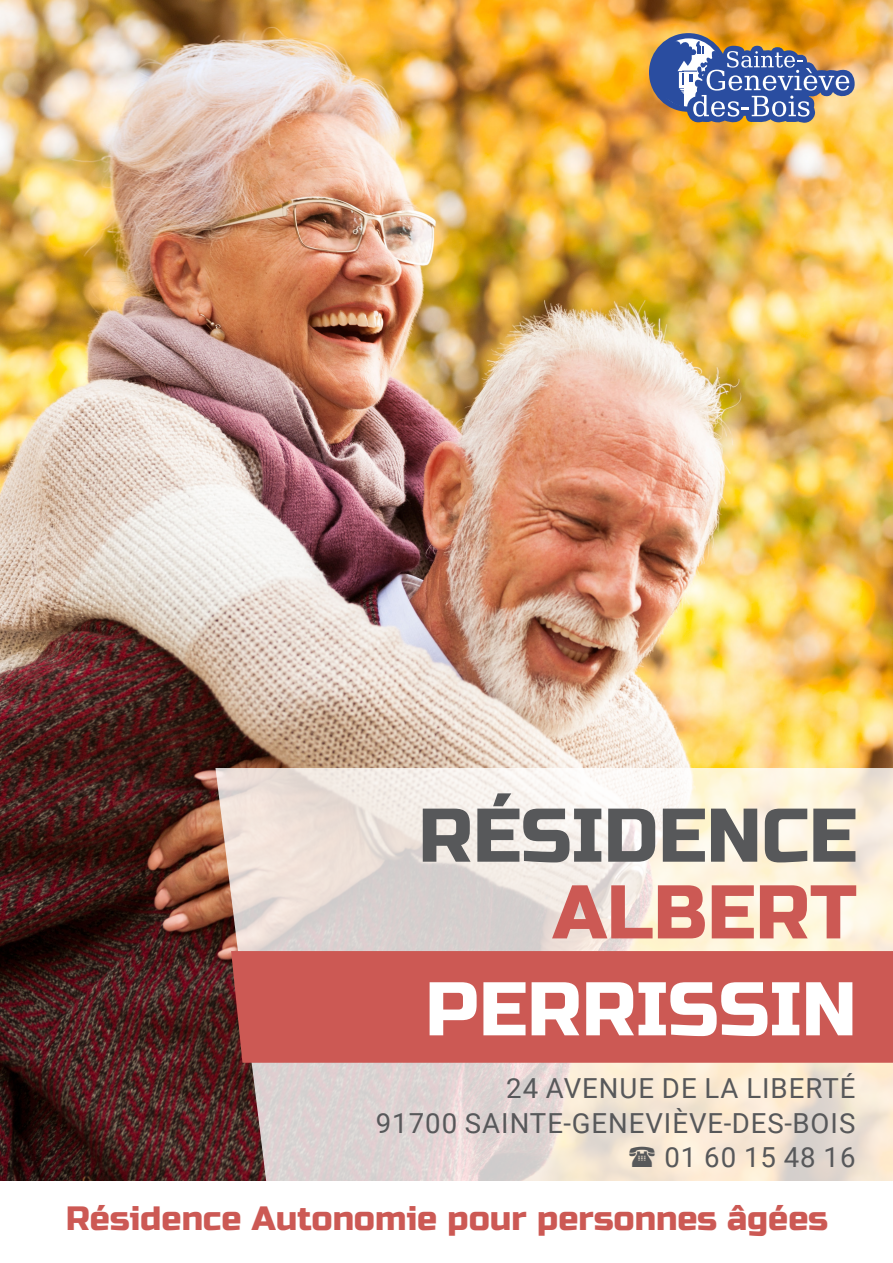
<style>
.page{position:relative;width:893px;height:1263px;background:#fff}
.page>*{position:absolute;margin:0;border:0;box-sizing:border-box;transform-origin:0 0}
.t1{font:75.9px "Russo One";color:#57585a}
.t2{font:75.9px "Russo One";color:#fff}
.t3{font:75.9px "Russo One";color:#cc5954}
.t4{font:33.75px "Russo One";color:#cc5954}
.t5{font:27.6px "Roboto";letter-spacing:.035em;color:#57585a}
</style>
<div class="page">
<img style="left:0;top:0;width:893px;height:1180px">
<svg style="left:215px;top:768px;width:678px;height:413px"></svg>
<div style="left:231px;top:951px;width:662px;height:112px;background:#cc5954"></div>
<svg style="left:649px;top:33px;width:79px;height:79px"></svg>
<svg style="left:654px;top:41px;width:203px;height:85px"></svg>
<svg style="left:629px;top:1146px;width:26px;height:21px"></svg>
<p class="t1" style="left:418px;top:791px;width:440px">RÉSIDENCE</p>
<p class="t3" style="left:553px;top:868px;width:306px">ALBERT</p>
<p class="t2" style="left:425px;top:965px;width:433px">PERRISSIN</p>
<p class="t5" style="left:506px;top:1069px;width:351px">24 AVENUE DE LA LIBERTÉ</p>
<p class="t5" style="left:376px;top:1103px;width:481px">91700 SAINTE-GENEVIÈVE-DES-BOIS</p>
<p class="t5" style="left:664px;top:1137px;width:193px">01 60 15 48 16</p>
<p class="t4" style="left:66px;top:1198px;width:764px">Résidence Autonomie pour personnes âgées</p>
</div>
